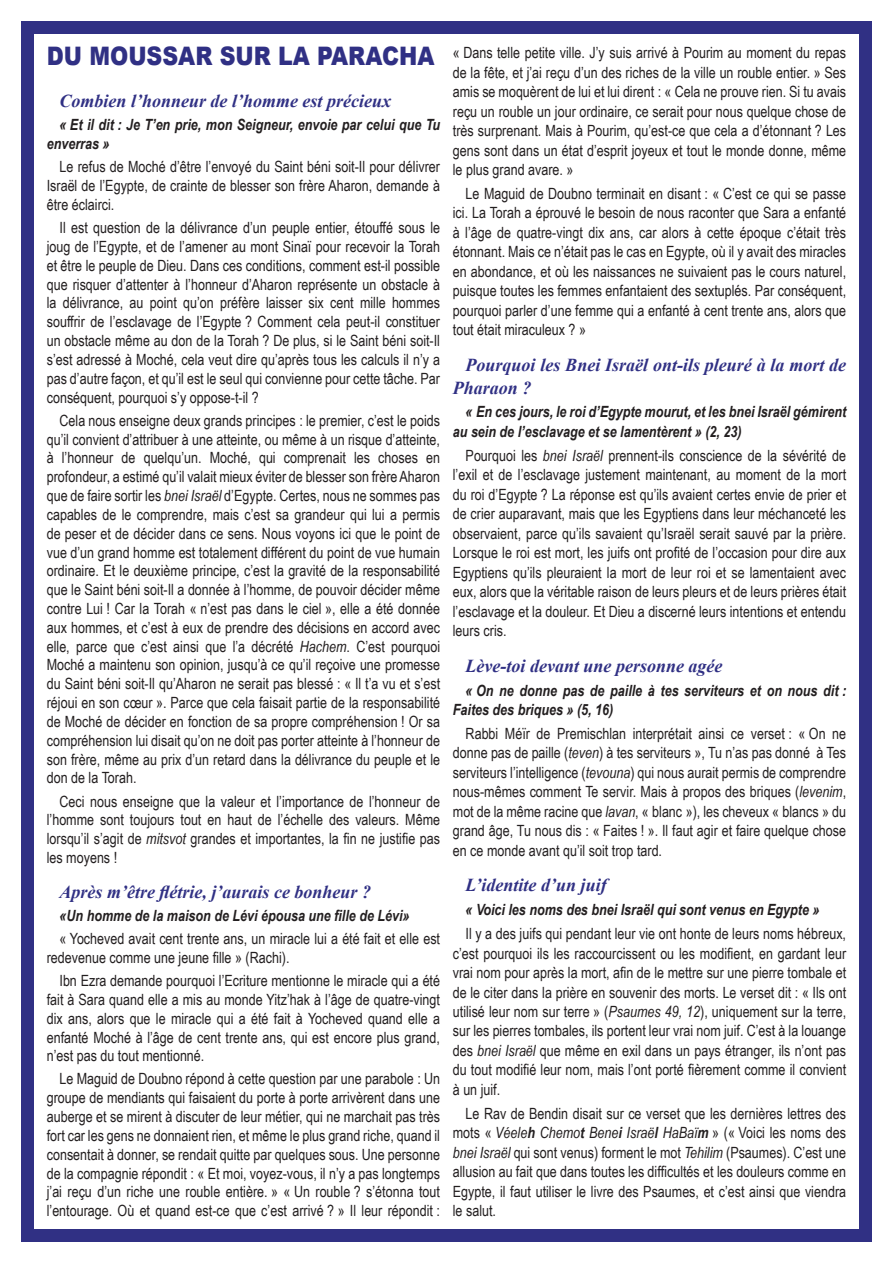
<style>
.page{position:relative;width:893px;height:1263px;background:#fff}
.page>*{position:absolute;margin:0;border:0;box-sizing:border-box;transform-origin:0 0}
.t1{font:900 25.5px "Arial";color:#303084;scale:.86 1}
.t2{font:italic 700 18.15px/22.8px "Times New Roman";color:#303084}
.t3{font:15.45px/18.8px "Arial Narrow";color:#231f20;text-align:justify}
.t4{font:italic 700 15.45px/19.5px "Arial Narrow";color:#231f20}
.s1{font-style:italic}
.s2{font-weight:700;font-style:italic}
</style>
<div class="page">
<div style="left:21px;top:21px;width:851px;height:1221px;background:#303084"></div>
<div style="left:34px;top:34px;width:825px;height:1195px;background:#fff"></div>
<h1 class="t1" style="left:47px;top:37px;width:452px">DU MOUSSAR SUR LA PARACHA</h1>
<p class="t2" style="left:60px;top:89px;width:333px">Combien l’honneur de l’homme est précieux</p>
<p class="t4" style="left:47px;top:115px;width:395px;line-height:18.8px;text-indent:13px">« Et il dit : Je T’en prie, mon Seigneur, envoie par celui que Tu enverras »</p>
<p class="t3" style="left:47px;top:157px;width:395px;text-indent:13px">Le refus de Moché d’être l’envoyé du Saint béni soit-Il pour délivrer Israël de l’Egypte, de crainte de blesser son frère Aharon, demande à être éclairci.</p>
<p class="t3" style="left:47px;top:218px;width:395px;text-indent:13px">Il est question de la délivrance d’un peuple entier, étouffé sous le joug de l’Egypte, et de l’amener au mont Sinaï pour recevoir la Torah et être le peuple de Dieu. Dans ces conditions, comment est-il possible que risquer d’attenter à l’honneur d’Aharon représente un obstacle à la délivrance, au point qu’on préfère laisser six cent mille hommes souffrir de l’esclavage de l’Egypte ? Comment cela peut-il constituer un obstacle même au don de la Torah ? De plus, si le Saint béni soit-Il s’est adressé à Moché, cela veut dire qu’après tous les calculs il n’y a pas d’autre façon, et qu’il est le seul qui convienne pour cette tâche. Par conséquent, pourquoi s’y oppose-t-il ?</p>
<p class="t3" style="left:47px;top:410px;width:395px;text-indent:13px">Cela nous enseigne deux grands principes : le premier, c’est le poids qu’il convient d’attribuer à une atteinte, ou même à un risque d’atteinte, à l’honneur de quelqu’un. Moché, qui comprenait les choses en profondeur, a estimé qu’il valait mieux éviter de blesser son frère Aharon que de faire sortir les <span class="s1">bnei Israël</span> d’Egypte. Certes, nous ne sommes pas capables de le comprendre, mais c’est sa grandeur qui lui a permis de peser et de décider dans ce sens. Nous voyons ici que le point de vue d’un grand homme est totalement différent du point de vue humain ordinaire. Et le deuxième principe, c’est la gravité de la responsabilité que le Saint béni soit-Il a donnée à l’homme, de pouvoir décider même contre Lui ! Car la Torah « n’est pas dans le ciel », elle a été donnée aux hommes, et c’est à eux de prendre des décisions en accord avec elle, parce que c’est ainsi que l’a décrété <span class="s1">Hachem</span>. C’est pourquoi Moché a maintenu son opinion, jusqu’à ce qu’il reçoive une promesse du Saint béni soit-Il qu’Aharon ne serait pas blessé : « Il t’a vu et s’est réjoui en son cœur ». Parce que cela faisait partie de la responsabilité de Moché de décider en fonction de sa propre compréhension ! Or sa compréhension lui disait qu’on ne doit pas porter atteinte à l’honneur de son frère, même au prix d’un retard dans la délivrance du peuple et le don de la Torah.</p>
<p class="t3" style="left:47px;top:791px;width:395px;text-indent:13px">Ceci nous enseigne que la valeur et l’importance de l’honneur de l’homme sont toujours tout en haut de l’échelle des valeurs. Même lorsqu’il s’agit de <span class="s1">mitsvot</span> grandes et importantes, la fin ne justifie pas les moyens !</p>
<p class="t2" style="left:60px;top:880px;width:313px">Après m’être flétrie, j’aurais ce bonheur ?</p>
<p class="t4" style="left:60px;top:905px;width:352px">«Un homme de la maison de Lévi épousa une fille de Lévi»</p>
<p class="t3" style="left:47px;top:929px;width:395px;text-indent:13px">« Yocheved avait cent trente ans, un miracle lui a été fait et elle est redevenue comme une jeune fille » (Rachi).</p>
<p class="t3" style="left:47px;top:971px;width:395px;text-indent:13px">Ibn Ezra demande pourquoi l’Ecriture mentionne le miracle qui a été fait à Sara quand elle a mis au monde Yitz’hak à l’âge de quatre-vingt dix ans, alors que le miracle qui a été fait à Yocheved quand elle a enfanté Moché à l’âge de cent trente ans, qui est encore plus grand, n’est pas du tout mentionné.</p>
<p class="t3" style="left:47px;top:1069px;width:395px;text-indent:13px">Le Maguid de Doubno répond à cette question par une parabole : Un groupe de mendiants qui faisaient du porte à porte arrivèrent dans une auberge et se mirent à discuter de leur métier, qui ne marchait pas très fort car les gens ne donnaient rien, et même le plus grand riche, quand il consentait à donner, se rendait quitte par quelques sous. Une personne de la compagnie répondit : « Et moi, voyez-vous, il n’y a pas longtemps j’ai reçu d’un riche une rouble entière. » « Un rouble ? s’étonna tout l’entourage. Où et quand est-ce que c’est arrivé ? » Il leur répondit :</p>
<p class="t3" style="left:453px;top:42px;width:395px;line-height:19.5px">« Dans telle petite ville. J’y suis arrivé à Pourim au moment du repas de la fête, et j’ai reçu d’un des riches de la ville un rouble entier. » Ses amis se moquèrent de lui et lui dirent : « Cela ne prouve rien. Si tu avais reçu un rouble un jour ordinaire, ce serait pour nous quelque chose de très surprenant. Mais à Pourim, qu’est-ce que cela a d’étonnant ? Les gens sont dans un état d’esprit joyeux et tout le monde donne, même le plus grand avare. »</p>
<p class="t3" style="left:453px;top:183px;width:395px;line-height:19.5px;text-indent:13px">Le Maguid de Doubno terminait en disant : « C’est ce qui se passe ici. La Torah a éprouvé le besoin de nous raconter que Sara a enfanté à l’âge de quatre-vingt dix ans, car alors à cette époque c’était très étonnant. Mais ce n’était pas le cas en Egypte, où il y avait des miracles en abondance, et où les naissances ne suivaient pas le cours naturel, puisque toutes les femmes enfantaient des sextuplés. Par conséquent, pourquoi parler d’une femme qui a enfanté à cent trente ans, alors que tout était miraculeux ? »</p>
<p class="t2" style="left:453px;top:353px;width:395px;text-indent:13px">Pourquoi les Bnei Israël ont-ils pleuré à la mort de<br>Pharaon ?</p>
<p class="t4" style="left:453px;top:401px;width:395px;text-indent:13px">« En ces jours, le roi d’Egypte mourut, et les bnei Israël gémirent au sein de l’esclavage et se lamentèrent » (2, 23)</p>
<p class="t3" style="left:453px;top:445px;width:395px;line-height:19.5px;text-indent:13px">Pourquoi les <span class="s1">bnei Israël</span> prennent-ils conscience de la sévérité de l’exil et de l’esclavage justement maintenant, au moment de la mort du roi d’Egypte ? La réponse est qu’ils avaient certes envie de prier et de crier auparavant, mais que les Egyptiens dans leur méchanceté les observaient, parce qu’ils savaient qu’Israël serait sauvé par la prière.<br>Lorsque le roi est mort, les juifs ont profité de l’occasion pour dire aux Egyptiens qu’ils pleuraient la mort de leur roi et se lamentaient avec eux, alors que la véritable raison de leurs pleurs et de leurs prières était l’esclavage et la douleur. Et Dieu a discerné leurs intentions et entendu leurs cris.</p>
<p class="t2" style="left:466px;top:654px;width:258px">Lève-toi devant une personne agée</p>
<p class="t4" style="left:453px;top:680px;width:395px;text-indent:13px">« On ne donne pas de paille à tes serviteurs et on nous dit :<br>Faites des briques » (5, 16)</p>
<p class="t3" style="left:453px;top:723px;width:395px;line-height:19.5px;text-indent:13px">Rabbi Méïr de Premischlan interprétait ainsi ce verset : « On ne donne pas de paille (<span class="s1">teven</span>) à tes serviteurs », Tu n’as pas donné à Tes serviteurs l’intelligence (<span class="s1">tevouna</span>) qui nous aurait permis de comprendre nous-mêmes comment Te servir. Mais à propos des briques (<span class="s1">levenim</span>, mot de la même racine que <span class="s1">lavan</span>, « blanc »), les cheveux « blancs » du grand âge, Tu nous dis : « Faites ! ». Il faut agir et faire quelque chose en ce monde avant qu’il soit trop tard.</p>
<p class="t2" style="left:466px;top:873px;width:143px">L’identite d’un juif</p>
<p class="t4" style="left:466px;top:899px;width:355px">« Voici les noms des bnei Israël qui sont venus en Egypte »</p>
<p class="t3" style="left:453px;top:923px;width:395px;line-height:19.5px;text-indent:13px">Il y a des juifs qui pendant leur vie ont honte de leurs noms hébreux, c’est pourquoi ils les raccourcissent ou les modifient, en gardant leur vrai nom pour après la mort, afin de le mettre sur une pierre tombale et de le citer dans la prière en souvenir des morts. Le verset dit : « Ils ont utilisé leur nom sur terre » (<span class="s1">Psaumes 49, 12</span>), uniquement sur la terre, sur les pierres tombales, ils portent leur vrai nom juif. C’est à la louange des <span class="s1">bnei Israël</span> que même en exil dans un pays étranger, ils n’ont pas du tout modifié leur nom, mais l’ont porté fièrement comme il convient à un juif.</p>
<p class="t3" style="left:453px;top:1103px;width:395px;line-height:19.5px;text-indent:13px">Le Rav de Bendin disait sur ce verset que les dernières lettres des mots « <span class="s1">Véele</span><span class="s2">h</span> <span class="s1">Chemo</span><span class="s2">t</span> <span class="s1">Bene</span><span class="s2">i</span> <span class="s1">Israë</span><span class="s2">l</span> <span class="s1">HaBaï</span><span class="s2">m</span> » (« Voici les noms des <span class="s1">bnei Israël</span> qui sont venus) forment le mot <span class="s1">Tehilim</span> (Psaumes). C’est une allusion au fait que dans toutes les difficultés et les douleurs comme en Egypte, il faut utiliser le livre des Psaumes, et c’est ainsi que viendra le salut.</p>
</div>
